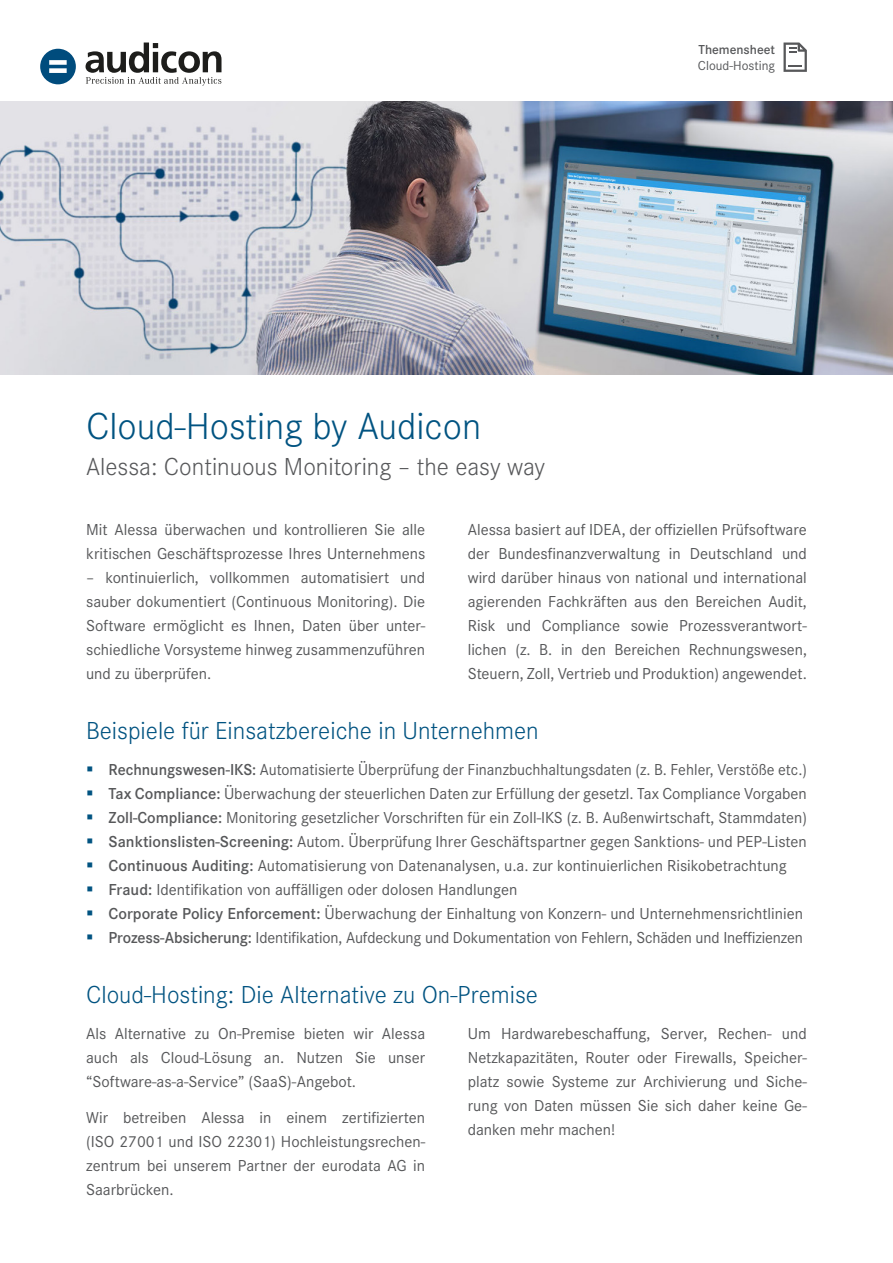
<style>
.page{position:relative;width:893px;height:1263px;background:#fff}
.page>*{position:absolute;margin:0;border:0;box-sizing:border-box;transform-origin:0 0}
.Headline{font:300 39px "Corporate S";color:#015381}
.Subeheadline__blau{font:300 25.5px "Corporate S";color:#015381}
.Subheadline__grau{font:300 25.5px "Corporate S";color:#57585a}
.Fließtext{font:16.5px/24px "Corporate S";color:#57585a;text-align:justify}
.Aufzählung{font:16.5px "Corporate S";color:#57585a}
.t1{font:13.5px "Corporate S";color:#57585a}
.t2{font:600 13.5px "Corporate S";color:#57585a}
.s1{font-weight:600}
</style>
<div class="page">
<svg style="left:783px;top:43px;width:24px;height:29px"></svg>
<svg style="left:40px;top:49px;width:36px;height:35px"></svg>
<svg style="left:86px;top:43px;width:135px;height:43px"></svg>
<img style="left:0;top:101px;width:893px;height:273px">
<p class="Headline" style="left:86px;top:404px;width:397px">Cloud-Hosting by Audicon</p>
<p class="Subheadline__grau" style="left:86px;top:452px;width:461px">Alessa: Continuous Monitoring – the easy way</p>
<p class="t2" style="left:698px;top:42px;width:78px">Themensheet</p>
<p class="t1" style="left:698px;top:58px;width:79px">Cloud-Hosting</p>
<p class="Fließtext" style="left:86px;top:517px;width:341px">Mit Alessa überwachen und kontrollieren Sie alle kritischen Geschäftsprozesse Ihres Unternehmens</p>
<p class="Fließtext" style="left:86px;top:565px;width:341px">– kontinuierlich, vollkommen automatisiert und sauber dokumentiert (Continuous Monitoring). Die Software ermöglicht es Ihnen, Daten über unter&shy;schiedliche Vorsysteme hinweg zusammenzuführen und zu überprüfen.</p>
<p class="Fließtext" style="left:468px;top:517px;width:341px">Alessa basiert auf IDEA, der offiziellen Prüfsoftware der Bundesfinanzverwaltung in Deutschland und wird darüber hinaus von national und international agierenden Fachkräften aus den Bereichen Audit, Risk und Compliance sowie Prozessverantwort&shy;lichen (z. B. in den Bereichen Rechnungswesen, Steuern, Zoll, Vertrieb und Produktion) angewendet.</p>
<p class="Subeheadline__blau" style="left:86px;top:716px;width:454px">Beispiele für Einsatzbereiche in Unternehmen</p>
<p class="Aufzählung" style="left:109px;top:760px;width:700px"><span class="s1">Rechnungswesen-IKS:</span> Automatisierte Überprüfung der Finanzbuchhaltungsdaten (z. B. Fehler, Verstöße etc.)</p>
<p class="Aufzählung" style="left:109px;top:784px;width:700px"><span class="s1">Tax Compliance:</span> Überwachung der steuerlichen Daten zur Erfüllung der gesetzl. Tax Compliance Vorgaben</p>
<p class="Aufzählung" style="left:109px;top:808px;width:700px"><span class="s1">Zoll-Compliance:</span> Monitoring gesetzlicher Vorschriften für ein Zoll-IKS (z. B. Außenwirtschaft, Stammdaten)</p>
<p class="Aufzählung" style="left:109px;top:832px;width:700px"><span class="s1">Sanktionslisten-Screening:</span> Autom. Überprüfung Ihrer Geschäftspartner gegen Sanktions- und PEP-Listen</p>
<p class="Aufzählung" style="left:109px;top:856px;width:680px"><span class="s1">Continuous Auditing:</span> Automatisierung von Datenanalysen, u.a. zur kontinuierlichen Risikobetrachtung</p>
<p class="Aufzählung" style="left:109px;top:880px;width:410px"><span class="s1">Fraud:</span> Identifikation von auffälligen oder dolosen Handlungen</p>
<p class="Aufzählung" style="left:109px;top:904px;width:696px"><span class="s1">Corporate Policy Enforcement:</span> Überwachung der Einhaltung von Konzern- und Unternehmensrichtlinien</p>
<p class="Aufzählung" style="left:109px;top:928px;width:696px"><span class="s1">Prozess-Absicherung:</span> Identifikation, Aufdeckung und Dokumentation von Fehlern, Schäden und Ineffizienzen</p>
<p class="Subeheadline__blau" style="left:86px;top:980px;width:453px">Cloud-Hosting: Die Alternative zu On-Premise</p>
<p class="Fließtext" style="left:86px;top:1021px;width:341px">Als Alternative zu On-Premise bieten wir Alessa auch als Cloud-Lösung an. Nutzen Sie unser “Software-as-a-Service” (SaaS)-Angebot.</p>
<p class="Fließtext" style="left:86px;top:1105px;width:341px">Wir betreiben Alessa in einem zertifizierten (ISO 27001 und ISO 22301) Hochleistungsrechen&shy;zentrum bei unserem Partner der eurodata AG in Saarbrücken.</p>
<p class="Fließtext" style="left:468px;top:1021px;width:341px">Um Hardwarebeschaffung, Server, Rechen- und Netzkapazitäten, Router oder Firewalls, Speicher&shy;platz sowie Systeme zur Archivierung und Siche&shy;rung von Daten müssen Sie sich daher keine Ge&shy;danken mehr machen!</p>
</div>
